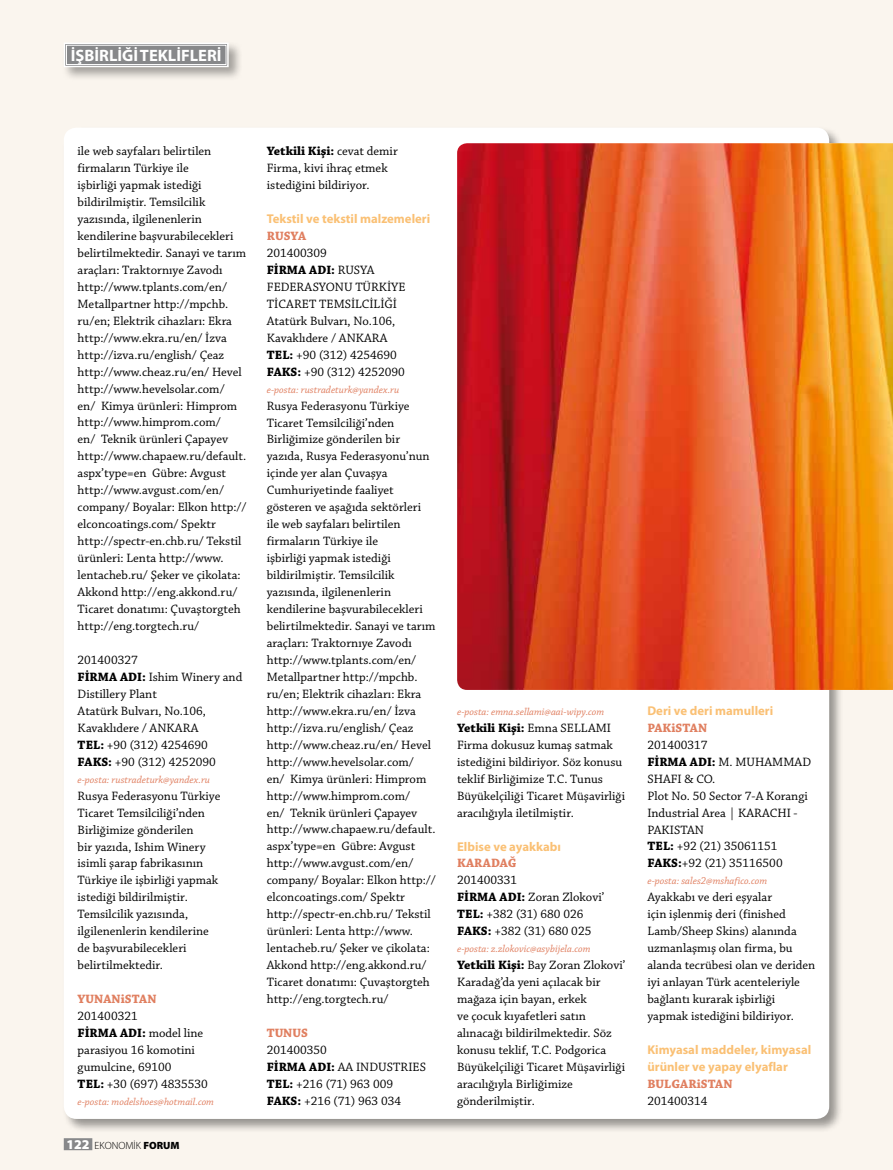
<style>
.page{position:relative;width:893px;height:1170px;background:#fff}
.page>*{position:absolute;margin:0;border:0;box-sizing:border-box;transform-origin:0 0}
.t1{font:700 16.5px "Myriad Pro";color:#fff}
.t2{font:12.75px/17px "Chaparral Pro";color:#000}
.t3{font:700 12.75px/17px "Myriad Pro";color:#fac074}
.t4{font:700 12.75px "Chaparral Pro";letter-spacing:.005em;color:#e07f60}
.t5{font:italic 10.5px "Chaparral Pro";color:#e07f60}
.t6{font:300 10.5px "Myriad Pro";color:#000}
.s1{font-weight:700}
.s2{font-weight:900;font-size:13.5px;color:#fff}
.s3{font-weight:900}
</style>
<div class="page">
<div style="left:0;top:0;width:893px;height:1169px;background:#faf5ee"></div>
<div style="left:62px;top:126px;width:782px;height:1007px;background:#000;opacity:.4"></div>
<div style="left:64px;top:128px;width:765px;height:990px;background:#fff;border-radius:13px"></div>
<div style="left:64px;top:1138px;width:28px;height:12px;background:#87888a"></div>
<div style="left:62px;top:41px;width:181px;height:41px;background:#000;opacity:.35"></div>
<svg style="left:63px;top:42px;width:166px;height:26px;background:#9fa0a1"></svg>
<div style="left:66px;top:45px;width:160px;height:20px;border:1px solid #fff"></div>
<img style="left:457px;top:143px;width:436px;height:547px">
<p class="t1" style="left:71px;top:46px;width:152px">İŞBİRLİĞİ TEKLİFLERİ</p>
<p class="t2" style="left:78px;top:143px;width:171px">ile web sayfaları belirtilen firmaların Türkiye ile<br>işbirliği yapmak istediği bildirilmiştir. Temsilcilik yazısında, ilgilenenlerin kendilerine başvurabilecekleri belirtilmektedir. Sanayi ve tarım araçları: Traktornıye Zavodı http://www.tplants.com/en/<br>Metallpartner http://mpchb. ru/en; Elektrik cihazları: Ekra http://www.ekra.ru/en/ İzva http://izva.ru/english/ Çeaz http://www.cheaz.ru/en/ Hevel http://www.hevelsolar.com/<br>en/ Kimya ürünleri: Himprom http://www.himprom.com/<br>en/ Teknik ürünleri Çapayev http://www.chapaew.ru/default. aspx’type=en Gübre: Avgust http://www.avgust.com/en/ company/ Boyalar: Elkon http:// elconcoatings.com/ Spektr http://spectr-en.chb.ru/ Tekstil ürünleri: Lenta http://www. lentacheb.ru/ Şeker ve çikolata:<br>Akkond http://eng.akkond.ru/<br>Ticaret donatımı: Çuvaştorgteh http://eng.torgtech.ru/</p>
<p class="t2" style="left:78px;top:651px;width:166px">201400327<br><span class="s1">FİRMA ADI:</span> Ishim Winery and<br>Distillery Plant<br>Atatürk Bulvarı, No.106,<br>Kavaklıdere / ANKARA<br><span class="s1">TEL:</span> +90 (312) 4254690<br><span class="s1">FAKS:</span> +90 (312) 4252090</p>
<p class="t5" style="left:78px;top:773px;width:134px">e-posta: rustradeturk@yandex.ru</p>
<p class="t2" style="left:78px;top:787px;width:144px">Rusya Federasyonu Türkiye<br>Ticaret Temsilciliği’nden<br>Birliğimize gönderilen<br>bir yazıda, Ishim Winery isimli şarap fabrikasının<br>Türkiye ile işbirliği yapmak istediği bildirilmiştir.<br>Temsilcilik yazısında, ilgilenenlerin kendilerine de başvurabilecekleri belirtilmektedir.</p>
<p class="t4" style="left:78px;top:991px;width:80px">YUNANiSTAN</p>
<p class="t2" style="left:78px;top:1007px;width:132px">201400321<br><span class="s1">FİRMA ADI:</span> model line parasiyou 16 komotini gumulcine, 69100<br><span class="s1">TEL:</span> +30 (697) 4835530</p>
<p class="t5" style="left:78px;top:1095px;width:138px">e-posta: modelshoes@hotmail.com</p>
<p class="t6" style="left:66px;top:1139px;width:115px"><span class="s2">122</span> EKONOMİK <span class="s3">FORUM</span></p>
<p class="t2" style="left:267px;top:143px;width:132px"><span class="s1">Yetkili Kişi:</span> cevat demir<br>Firma, kivi ihraç etmek istediğini bildiriyor.</p>
<p class="t3" style="left:267px;top:210px;width:165px">Tekstil ve tekstil malzemeleri</p>
<p class="t4" style="left:267px;top:228px;width:41px">RUSYA</p>
<p class="t2" style="left:267px;top:245px;width:140px">201400309<br><span class="s1">FİRMA ADI:</span> RUSYA<br>FEDERASYONU TÜRKİYE<br>TİCARET TEMSİLCİLİĞİ<br>Atatürk Bulvarı, No.106,<br>Kavaklıdere / ANKARA<br><span class="s1">TEL:</span> +90 (312) 4254690<br><span class="s1">FAKS:</span> +90 (312) 4252090</p>
<p class="t5" style="left:267px;top:383px;width:134px">e-posta: rustradeturk@yandex.ru</p>
<p class="t2" style="left:267px;top:397px;width:171px">Rusya Federasyonu Türkiye<br>Ticaret Temsilciliği’nden<br>Birliğimize gönderilen bir yazıda, Rusya Federasyonu’nun içinde yer alan Çuvaşya<br>Cumhuriyetinde faaliyet gösteren ve aşağıda sektörleri ile web sayfaları belirtilen firmaların Türkiye ile<br>işbirliği yapmak istediği bildirilmiştir. Temsilcilik yazısında, ilgilenenlerin kendilerine başvurabilecekleri belirtilmektedir. Sanayi ve tarım araçları: Traktornıye Zavodı http://www.tplants.com/en/<br>Metallpartner http://mpchb. ru/en; Elektrik cihazları: Ekra http://www.ekra.ru/en/ İzva http://izva.ru/english/ Çeaz http://www.cheaz.ru/en/ Hevel http://www.hevelsolar.com/<br>en/ Kimya ürünleri: Himprom http://www.himprom.com/<br>en/ Teknik ürünleri Çapayev http://www.chapaew.ru/default. aspx’type=en Gübre: Avgust http://www.avgust.com/en/ company/ Boyalar: Elkon http:// elconcoatings.com/ Spektr http://spectr-en.chb.ru/ Tekstil ürünleri: Lenta http://www. lentacheb.ru/ Şeker ve çikolata:<br>Akkond http://eng.akkond.ru/<br>Ticaret donatımı: Çuvaştorgteh http://eng.torgtech.ru/</p>
<p class="t4" style="left:267px;top:1025px;width:43px">TUNUS</p>
<p class="t2" style="left:267px;top:1041px;width:161px">201400350<br><span class="s1">FİRMA ADI:</span> AA INDUSTRIES<br><span class="s1">TEL:</span> +216 (71) 963 009<br><span class="s1">FAKS:</span> +216 (71) 963 034</p>
<p class="t5" style="left:457px;top:705px;width:149px">e-posta: emna.sellami@aai-wipy.com</p>
<p class="t2" style="left:457px;top:719px;width:169px"><span class="s1">Yetkili Kişi:</span> Emna SELLAMI<br>Firma dokusuz kumaş satmak istediğini bildiriyor. Söz konusu teklif Birliğimize T.C. Tunus<br>Büyükelçiliği Ticaret Müşavirliği aracılığıyla iletilmiştir.</p>
<p class="t3" style="left:457px;top:837px;width:105px">Elbise ve ayakkabı</p>
<p class="t4" style="left:457px;top:855px;width:61px">KARADAĞ</p>
<p class="t2" style="left:457px;top:872px;width:149px">201400331<br><span class="s1">FİRMA ADI:</span> Zoran Zlokovi’<br><span class="s1">TEL:</span> +382 (31) 680 026<br><span class="s1">FAKS:</span> +382 (31) 680 025</p>
<p class="t5" style="left:457px;top:943px;width:135px">e-posta: z.zlokovic@asybijela.com</p>
<p class="t2" style="left:457px;top:957px;width:170px"><span class="s1">Yetkili Kişi:</span> Bay Zoran Zlokovi’<br>Karadağ’da yeni açılacak bir mağaza için bayan, erkek<br>ve çocuk kıyafetleri satın alınacağı bildirilmektedir. Söz konusu teklif, T.C. Podgorica<br>Büyükelçiliği Ticaret Müşavirliği aracılığıyla Birliğimize gönderilmiştir.</p>
<p class="t3" style="left:647px;top:702px;width:127px">Deri ve deri mamulleri</p>
<p class="t4" style="left:647px;top:720px;width:61px">PAKiSTAN</p>
<p class="t2" style="left:647px;top:736px;width:165px">201400317<br><span class="s1">FİRMA ADI:</span> M. MUHAMMAD<br>SHAFI &amp; CO.<br>Plot No. 50 Sector 7-A Korangi<br>Industrial Area | KARACHI -<br>PAKISTAN<br><span class="s1">TEL:</span> +92 (21) 35061151<br><span class="s1">FAKS:</span>+92 (21) 35116500</p>
<p class="t5" style="left:647px;top:875px;width:121px">e-posta: sales2@mshafico.com</p>
<p class="t2" style="left:647px;top:889px;width:169px">Ayakkabı ve deri eşyalar<br>için işlenmiş deri (finished<br>Lamb/Sheep Skins) alanında uzmanlaşmış olan firma, bu alanda tecrübesi olan ve deriden iyi anlayan Türk acenteleriyle bağlantı kurarak işbirliği yapmak istediğini bildiriyor.</p>
<p class="t3" style="left:647px;top:1041px;width:165px">Kimyasal maddeler, kimyasal ürünler ve yapay elyaflar</p>
<p class="t4" style="left:647px;top:1076px;width:87px">BULGARiSTAN</p>
<p class="t2" style="left:647px;top:1092px;width:62px">201400314</p>
</div>
